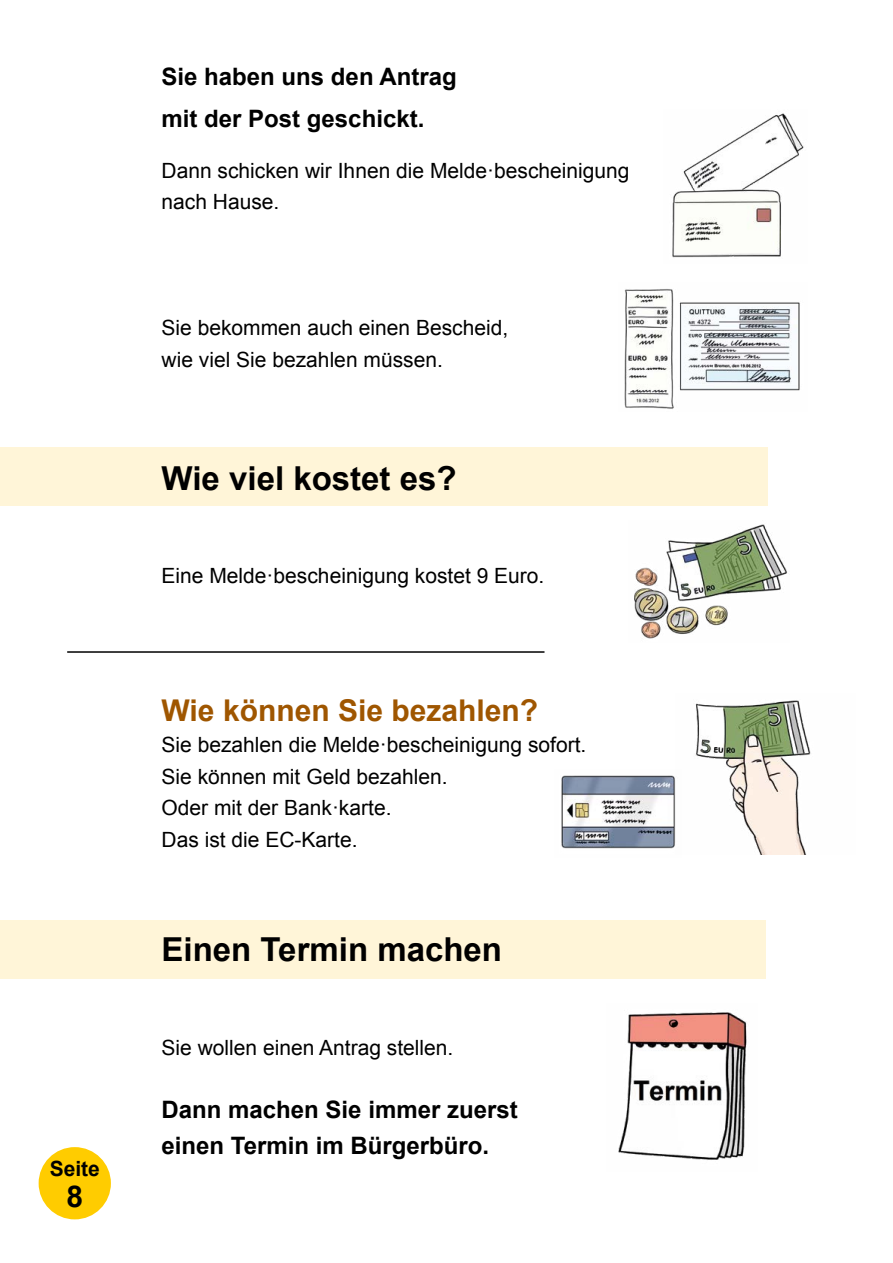
<style>
.page{position:relative;width:893px;height:1263px;background:#fff}
.page>*{position:absolute;margin:0;border:0;box-sizing:border-box;transform-origin:0 0}
.t1{font:700 33px "Arial";color:#000}
.t2{font:700 30px "Arial";color:#9f5600}
.t3{font:700 30px "Arial";color:#000}
.t4{font:700 24px/42px "Arial";color:#000}
.t5{font:21px/31.5px "Arial";color:#000}
.t6{font:700 21px "Arial";color:#000}
</style>
<div class="page">
<div style="left:39px;top:1147px;width:72px;height:72px;background:#fc0;border-radius:50%"></div>
<div style="left:0;top:448px;width:767px;height:58px;background:#fff5d8"></div>
<div style="left:0;top:920px;width:765px;height:58px;background:#fff5d8"></div>
<hr style="left:67px;top:651px;width:477px;height:2px;background:#000">
<img style="left:672px;top:113px;width:132px;height:145px">
<img style="left:634px;top:524px;width:153px;height:115px">
<img style="left:624px;top:289px;width:176px;height:120px">
<img style="left:695px;top:700px;width:116px;height:155px">
<img style="left:561px;top:775px;width:115px;height:74px">
<img style="left:618px;top:1012px;width:129px;height:148px">
<p class="t6" style="left:50px;top:1154px;width:52px">Seite</p>
<h2 class="t3" style="left:66px;top:1176px;width:18px">8</h2>
<p class="t4" style="left:162px;top:56px;width:297px">Sie haben uns den Antrag mit der Post geschickt.</p>
<p class="t5" style="left:162px;top:155px;width:470px">Dann schicken wir Ihnen die Melde·bescheinigung nach Hause.</p>
<p class="t5" style="left:162px;top:312px;width:348px">Sie bekommen auch einen Bescheid, wie viel Sie bezahlen müssen.</p>
<h1 class="t1" style="left:162px;top:456px;width:296px">Wie viel kostet es?</h1>
<p class="t5" style="left:162px;top:560px;width:384px">Eine Melde·bescheinigung kostet 9 Euro.</p>
<h2 class="t2" style="left:162px;top:690px;width:378px">Wie können Sie bezahlen?</h2>
<p class="t5" style="left:162px;top:729px;width:426px">Sie bezahlen die Melde·bescheinigung sofort.<br>Sie können mit Geld bezahlen.<br>Oder mit der Bank·karte.<br>Das ist die EC-Karte.</p>
<h1 class="t1" style="left:162px;top:927px;width:342px">Einen Termin machen</h1>
<p class="t5" style="left:162px;top:1032px;width:293px">Sie wollen einen Antrag stellen.</p>
<p class="t4" style="left:162px;top:1093px;width:358px;line-height:36px">Dann machen Sie immer zuerst einen Termin im Bürgerbüro.</p>
</div>
